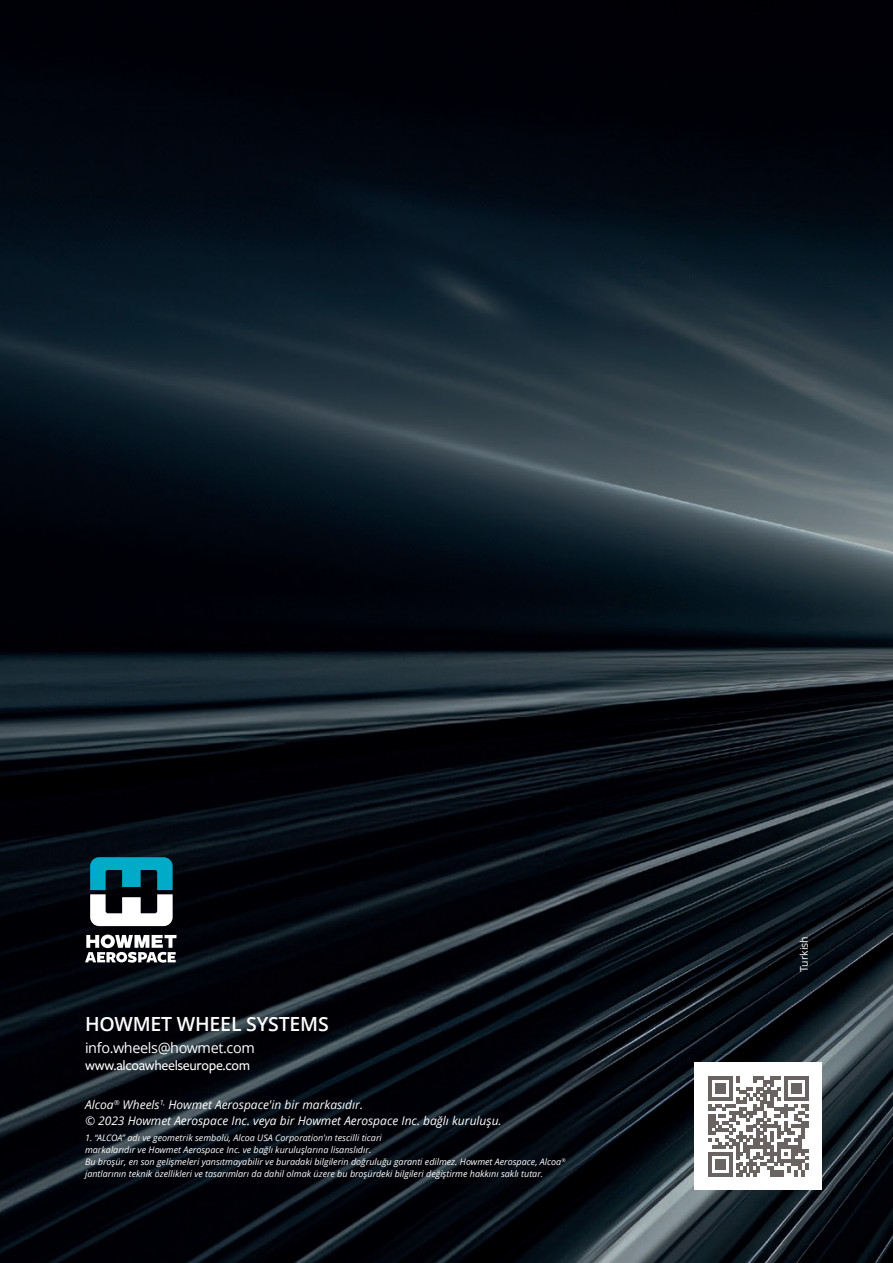
<style>
.page{position:relative;width:893px;height:1263px;background:#fff}
.page>*{position:absolute;margin:0;border:0;box-sizing:border-box;transform-origin:0 0}
.t1{font:600 19.5px "Open Sans";letter-spacing:-.01em;color:#fff}
.t2{font:500 14.4px "Freight Sans Pro";letter-spacing:-.025em;color:#fff}
.t3{font:14.4px "Open Sans";letter-spacing:-.025em;color:#fff}
.t4{font:italic 12px/16.2px "Open Sans";color:#fff}
.t5{font:10.5px "Open Sans";color:#fff}
.t6{font:italic 9px/12px "Open Sans";color:#fff}
</style>
<div class="page">
<img style="left:0;top:0;width:893px;height:1263px">
<svg style="left:90px;top:857px;width:83px;height:69px"></svg>
<svg style="left:85px;top:934px;width:91px;height:29px"></svg>
<div style="left:694px;top:1063px;width:128px;height:127px;background:#fff"></div>
<svg style="left:708px;top:1076px;width:100px;height:100px"></svg>
<h1 class="t1" style="left:85px;top:1010px;width:245px">HOWMET WHEEL SYSTEMS</h1>
<h2 class="t3" style="left:85px;top:1037px;width:171px">info.wheels@howmet.com</h2>
<h2 class="t2" style="left:85px;top:1055px;width:167px">www.alcoawheelseurope.com</h2>
<h3 class="t4" style="left:85px;top:1096px;width:418px">Alcoa<sup>®</sup> Wheels<sup>1,</sup> Howmet Aerospace'in bir markasıdır.<br>© 2023 Howmet Aerospace Inc. veya bir Howmet Aerospace Inc. bağlı kuruluşu.</h3>
<p class="t6" style="left:85px;top:1131px;width:482px">1. “ALCOA” adı ve geometrik sembolü, Alcoa USA Corporation'ın tescilli ticari<br>markalarıdır ve Howmet Aerospace Inc. ve bağlı kuruluşlarına lisanslıdır.<br>Bu broşür, en son gelişmeleri yansıtmayabilir ve buradaki bilgilerin doğruluğu garanti edilmez. Howmet Aerospace, Alcoa<sup>® </sup>jantlarının teknik özellikleri ve tasarımları da dahil olmak üzere bu broşürdeki bilgileri değiştirme hakkını saklı tutar.</p>
<p class="t5" style="left:797px;top:972px;width:37px;rotate:-90deg">Turkish</p>
</div>
